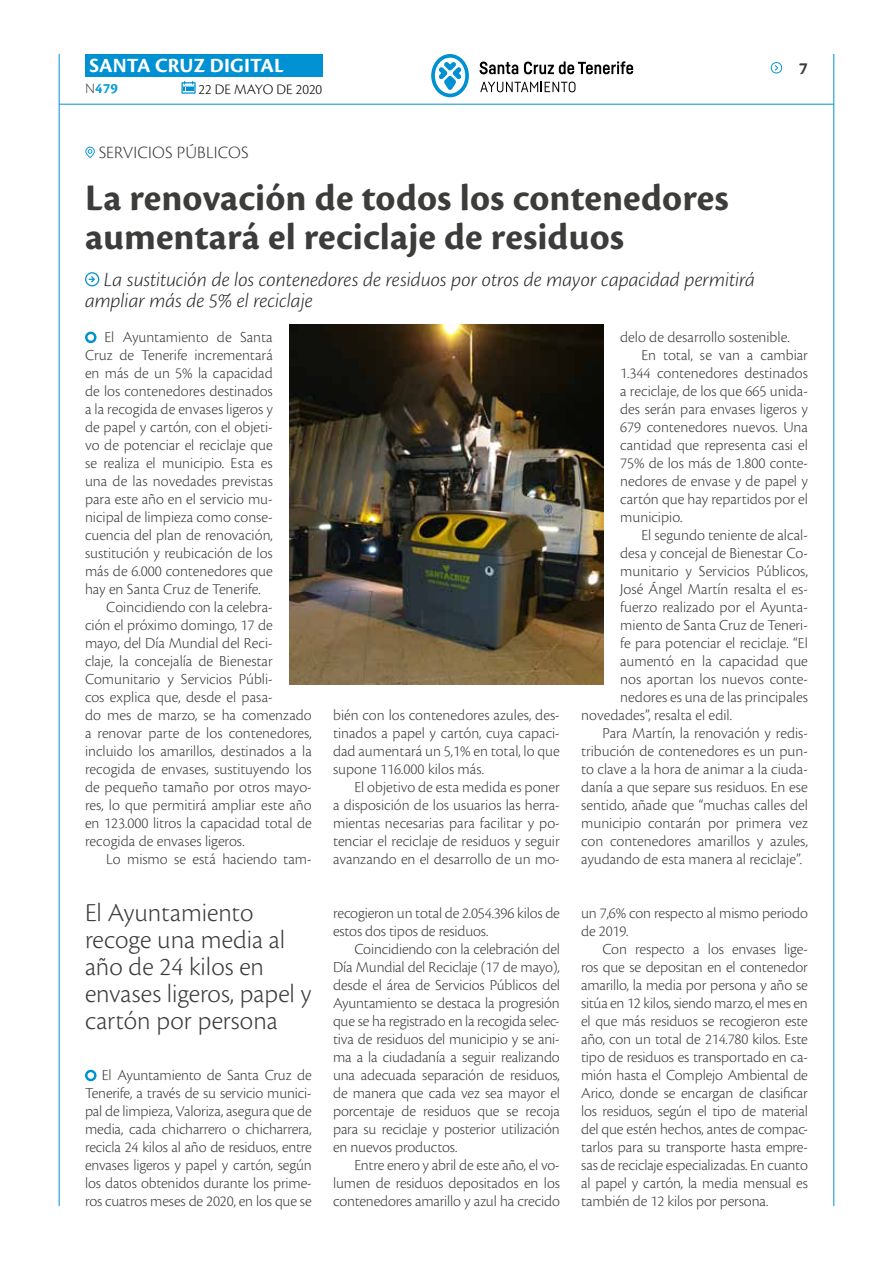
<style>
.page{position:relative;width:893px;height:1263px;background:#fff}
.page>*{position:absolute;margin:0;border:0;box-sizing:border-box;transform-origin:0 0}
.t1{font:700 39px/39px "Cronos Pro";letter-spacing:.005em;color:#3c3c3b}
.t2{font:300 27px/27px "Cronos Pro";color:#3c3c3b}
.t3{font:italic 300 21px/21px "Cronos Pro";letter-spacing:-.005em;color:#282827}
.t4{font:700 21px "Cronos Pro";letter-spacing:.005em;color:#fff}
.t5{font:300 18px "Cronos Pro";letter-spacing:.01em;color:#3c3c3b}
.t6{font:700 18px "Cronos Pro";color:#3c3c3b}
.t7{font:300 15.9px/18px "Cronos Pro";color:#3c3c3b;text-align:justify}
.t8{font:300 15px "Cronos Pro";color:#000}
.t9{font:700 15px "Cronos Pro";color:#079bd8}
.s1{font-weight:300;color:#3c3c3b}
</style>
<div class="page">
<hr style="left:59px;top:104px;width:775px;height:1px;background:#0091d3">
<div style="left:85px;top:54px;width:238px;height:23px;background:#0091d3"></div>
<svg style="left:181px;top:81px;width:15px;height:13px"></svg>
<hr style="left:59px;top:54px;width:1px;height:1152px;background:#0091d3">
<hr style="left:833px;top:54px;width:1px;height:1152px;background:#0091d3">
<svg style="left:771px;top:62px;width:12px;height:11px"></svg>
<svg style="left:431px;top:54px;width:38px;height:43px"></svg>
<svg style="left:480px;top:62px;width:38px;height:12px"></svg>
<svg style="left:524px;top:61px;width:109px;height:13px"></svg>
<svg style="left:480px;top:82px;width:95px;height:10px"></svg>
<svg style="left:85px;top:331px;width:12px;height:13px"></svg>
<svg style="left:85px;top:272px;width:14px;height:14px"></svg>
<img style="left:290px;top:324px;width:313px;height:360px">
<svg style="left:85px;top:147px;width:10px;height:11px"></svg>
<svg style="left:85px;top:1069px;width:12px;height:13px"></svg>
<h3 class="t4" style="left:89px;top:53px;width:196px">SANTA CRUZ DIGITAL</h3>
<p class="t9" style="left:85px;top:80px;width:34px"><span class="s1">N</span>479</p>
<p class="t8" style="left:199px;top:80px;width:125px">22 DE MAYO DE 2020</p>
<p class="t5" style="left:99px;top:142px;width:151px">SERVICIOS PÚBLICOS</p>
<h1 class="t1" style="left:85px;top:179px;width:645px">La renovación de todos los contenedores aumentará el reciclaje de residuos</h1>
<p class="t6" style="left:799px;top:58px;width:10px">7</p>
<h3 class="t3" style="left:85px;top:269px;width:671px;text-indent:19px">La sustitución de los contenedores de residuos por otros de mayor capacidad permitirá ampliar más de 5% el reciclaje</h3>
<p class="t7" style="left:620px;top:328px;width:171px">delo de desarrollo sostenible.</p>
<p class="t7" style="left:641px;top:346px;width:168px">En total, se van a cambiar</p>
<p class="t7" style="left:620px;top:364px;width:189px">1.344 contenedores destinados</p>
<p class="t7" style="left:620px;top:382px;width:189px">a reciclaje, de los que 665 unida-</p>
<p class="t7" style="left:620px;top:400px;width:189px">des serán para envases ligeros y</p>
<p class="t7" style="left:620px;top:418px;width:189px">679 contenedores nuevos. Una</p>
<p class="t7" style="left:620px;top:436px;width:189px">cantidad que representa casi el</p>
<p class="t7" style="left:620px;top:454px;width:189px">75% de los más de 1.800 conte-</p>
<p class="t7" style="left:620px;top:472px;width:189px">nedores de envase y de papel y</p>
<p class="t7" style="left:620px;top:490px;width:189px">cartón que hay repartidos por el</p>
<p class="t7" style="left:620px;top:508px;width:64px">municipio.</p>
<p class="t7" style="left:641px;top:526px;width:168px">El segundo teniente de alcal-</p>
<p class="t7" style="left:620px;top:544px;width:189px">desa y concejal de Bienestar Co-</p>
<p class="t7" style="left:620px;top:562px;width:189px">munitario y Servicios Públicos,</p>
<p class="t7" style="left:620px;top:580px;width:189px">José Ángel Martín resalta el es-</p>
<p class="t7" style="left:620px;top:598px;width:189px">fuerzo realizado por el Ayunta-</p>
<p class="t7" style="left:620px;top:616px;width:189px">miento de Santa Cruz de Teneri-</p>
<p class="t7" style="left:620px;top:634px;width:189px">fe para potenciar el reciclaje. “El</p>
<p class="t7" style="left:620px;top:652px;width:189px">aumentó en la capacidad que</p>
<p class="t7" style="left:620px;top:670px;width:189px">nos aportan los nuevos conte-</p>
<p class="t7" style="left:620px;top:688px;width:189px">nedores es una de las principales</p>
<p class="t7" style="left:581px;top:706px;width:152px">novedades”, resalta el edil.</p>
<p class="t7" style="left:602px;top:724px;width:207px">Para Martín, la renovación y redis-</p>
<p class="t7" style="left:581px;top:742px;width:228px">tribución de contenedores es un pun-</p>
<p class="t7" style="left:581px;top:760px;width:228px">to clave a la hora de animar a la ciuda-</p>
<p class="t7" style="left:581px;top:778px;width:228px">danía a que separe sus residuos. En ese</p>
<p class="t7" style="left:581px;top:796px;width:228px">sentido, añade que “muchas calles del</p>
<p class="t7" style="left:581px;top:814px;width:228px">municipio contarán por primera vez</p>
<p class="t7" style="left:581px;top:832px;width:228px">con contenedores amarillos y azules,</p>
<p class="t7" style="left:581px;top:850px;width:222px">ayudando de esta manera al reciclaje”.</p>
<p class="t7" style="left:104px;top:328px;width:170px">El Ayuntamiento de Santa</p>
<p class="t7" style="left:85px;top:346px;width:189px">Cruz de Tenerife incrementará</p>
<p class="t7" style="left:85px;top:364px;width:189px">en más de un 5% la capacidad</p>
<p class="t7" style="left:85px;top:382px;width:189px">de los contenedores destinados</p>
<p class="t7" style="left:85px;top:400px;width:189px">a la recogida de envases ligeros y</p>
<p class="t7" style="left:85px;top:418px;width:189px">de papel y cartón, con el objeti-</p>
<p class="t7" style="left:85px;top:436px;width:189px">vo de potenciar el reciclaje que</p>
<p class="t7" style="left:85px;top:454px;width:189px">se realiza el municipio. Esta es</p>
<p class="t7" style="left:85px;top:472px;width:189px">una de las novedades previstas</p>
<p class="t7" style="left:85px;top:490px;width:189px">para este año en el servicio mu-</p>
<p class="t7" style="left:85px;top:508px;width:189px">nicipal de limpieza como conse-</p>
<p class="t7" style="left:85px;top:526px;width:189px">cuencia del plan de renovación,</p>
<p class="t7" style="left:85px;top:544px;width:189px">sustitución y reubicación de los</p>
<p class="t7" style="left:85px;top:562px;width:189px">más de 6.000 contenedores que</p>
<p class="t7" style="left:85px;top:580px;width:177px">hay en Santa Cruz de Tenerife.</p>
<p class="t7" style="left:106px;top:598px;width:168px">Coincidiendo con la celebra-</p>
<p class="t7" style="left:85px;top:616px;width:189px">ción el próximo domingo, 17 de</p>
<p class="t7" style="left:85px;top:634px;width:189px">mayo, del Día Mundial del Reci-</p>
<p class="t7" style="left:85px;top:652px;width:189px">claje, la concejalía de Bienestar</p>
<p class="t7" style="left:85px;top:670px;width:189px">Comunitario y Servicios Públi-</p>
<p class="t7" style="left:85px;top:688px;width:189px">cos explica que, desde el pasa-</p>
<p class="t7" style="left:85px;top:706px;width:228px">do mes de marzo, se ha comenzado</p>
<p class="t7" style="left:85px;top:724px;width:228px">a renovar parte de los contenedores,</p>
<p class="t7" style="left:85px;top:742px;width:228px">incluido los amarillos, destinados a la</p>
<p class="t7" style="left:85px;top:760px;width:228px">recogida de envases, sustituyendo los</p>
<p class="t7" style="left:85px;top:778px;width:228px">de pequeño tamaño por otros mayo-</p>
<p class="t7" style="left:85px;top:796px;width:228px">res, lo que permitirá ampliar este año</p>
<p class="t7" style="left:85px;top:814px;width:228px">en 123.000 litros la capacidad total de</p>
<p class="t7" style="left:85px;top:832px;width:161px">recogida de envases ligeros.</p>
<p class="t7" style="left:106px;top:850px;width:207px">Lo mismo se está haciendo tam-</p>
<p class="t7" style="left:333px;top:706px;width:228px">bién con los contenedores azules, des&shy;tinados a papel y cartón, cuya capaci&shy;dad aumentará un 5,1% en total, lo que supone 116.000 kilos más.</p>
<p class="t7" style="left:333px;top:778px;width:228px;text-indent:21px">El objetivo de esta medida es poner a disposición de los usuarios las herra&shy;mientas necesarias para facilitar y po&shy;tenciar el reciclaje de residuos y seguir avanzando en el desarrollo de un mo-</p>
<h2 class="t2" style="left:85px;top:899px;width:228px">El Ayuntamiento recoge una media al año de 24 kilos en envases ligeros, papel y cartón por persona</h2>
<p class="t7" style="left:333px;top:904px;width:228px">recogieron un total de 2.054.396 kilos de estos dos tipos de residuos.</p>
<p class="t7" style="left:333px;top:940px;width:228px;text-indent:21px">Coincidiendo con la celebración del Día Mundial del Reciclaje (17 de mayo), desde el área de Servicios Públicos del Ayuntamiento se destaca la progresión que se ha registrado en la recogida selec&shy;tiva de residuos del municipio y se ani&shy;ma a la ciudadanía a seguir realizando una adecuada separación de residuos, de manera que cada vez sea mayor el porcentaje de residuos que se recoja para su reciclaje y posterior utilización en nuevos productos.</p>
<p class="t7" style="left:333px;top:1156px;width:228px;text-indent:21px">Entre enero y abril de este año, el vo&shy;lumen de residuos depositados en los contenedores amarillo y azul ha crecido</p>
<p class="t7" style="left:85px;top:1066px;width:228px;text-indent:17px">El Ayuntamiento de Santa Cruz de Tenerife, a través de su servicio munici&shy;pal de limpieza, Valoriza, asegura que de media, cada chicharrero o chicharrera, recicla 24 kilos al año de residuos, entre envases ligeros y papel y cartón, según los datos obtenidos durante los prime&shy;ros cuatros meses de 2020, en los que se</p>
<p class="t7" style="left:581px;top:904px;width:228px">un 7,6% con respecto al mismo periodo de 2019.</p>
<p class="t7" style="left:581px;top:940px;width:228px;text-indent:21px">Con respecto a los envases lige&shy;ros que se depositan en el contenedor amarillo, la media por persona y año se sitúa en 12 kilos, siendo marzo, el mes en el que más residuos se recogieron este año, con un total de 214.780 kilos. Este tipo de residuos es transportado en ca&shy;mión hasta el Complejo Ambiental de Arico, donde se encargan de clasificar los residuos, según el tipo de material del que estén hechos, antes de compac&shy;tarlos para su transporte hasta empre&shy;sas de reciclaje especializadas. En cuanto al papel y cartón, la media mensual es también de 12 kilos por persona.</p>
</div>
